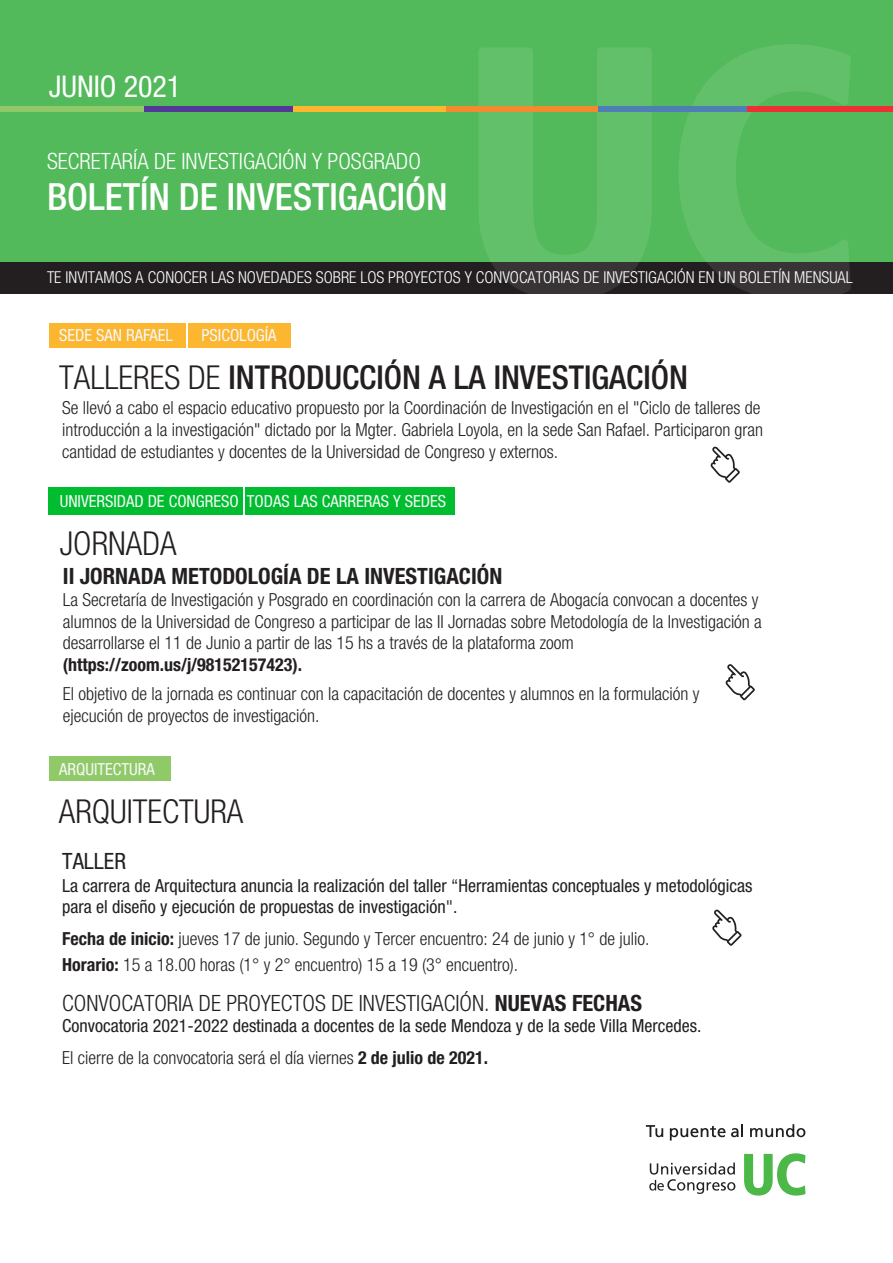
<style>
.page{position:relative;width:893px;height:1263px;background:#fff}
.page>*{position:absolute;margin:0;border:0;box-sizing:border-box;transform-origin:0 0}
.t1{font:500 condensed 37.5px "Helvetica Neue LT Std";color:#fff}
.t2{font:500 condensed 33px "Helvetica Neue LT Std";color:#231f20}
.t3{font:300 condensed 33px "Helvetica Neue LT Std";color:#231f20}
.t4{font:condensed 30px "Helvetica Neue LT Std";color:#fff}
.t5{font:300 condensed 22.5px "Helvetica Neue LT Std";color:#231f20}
.t6{font:700 condensed 22.5px "Helvetica Neue LT Std";color:#231f20}
.t7{font:300 condensed 22.5px "Helvetica Neue LT Std";color:#fff}
.t8{font:condensed 22.5px "Helvetica Neue LT Std";color:#231f20}
.t9{font:300 condensed 18px/21.6px "Helvetica Neue LT Std";color:#231f20}
.t10{font:condensed 18px/20.9px "Helvetica Neue LT Std";color:#231f20}
.t11{font:700 condensed 18px "Helvetica Neue LT Std";color:#231f20}
.t12{font:condensed 16.65px "Helvetica Neue LT Std";color:#f6f8f8}
.t13{font:300 condensed 16.35px "Helvetica Neue LT Std";color:#fff}
.s1{font-weight:300}
.s2{font-weight:700}
</style>
<div class="page">
<div style="left:0;top:22px;width:893px;height:272px;background:#231f20"></div>
<div style="left:0;top:0;width:893px;height:262px;background:#52ba5a"></div>
<svg style="left:479px;top:48px;width:173px;height:246px"></svg>
<svg style="left:679px;top:44px;width:172px;height:250px"></svg>
<svg style="left:744px;top:1153px;width:61px;height:42px"></svg>
<svg style="left:649px;top:1162px;width:86px;height:32px"></svg>
<svg style="left:646px;top:1125px;width:17px;height:12px"></svg>
<svg style="left:670px;top:1124px;width:73px;height:16px"></svg>
<svg style="left:750px;top:1124px;width:55px;height:13px"></svg>
<div style="left:49px;top:323px;width:136px;height:25px;background:#fcb630"></div>
<div style="left:188px;top:323px;width:103px;height:25px;background:#fcb630"></div>
<div style="left:596px;top:106px;width:153px;height:6px;background:#4f7db5"></div>
<div style="left:445px;top:106px;width:153px;height:6px;background:#f58930"></div>
<div style="left:747px;top:106px;width:146px;height:6px;background:#ee3034"></div>
<div style="left:142px;top:106px;width:152px;height:6px;background:#523997"></div>
<div style="left:0;top:106px;width:143px;height:6px;background:#90ca68"></div>
<div style="left:293px;top:106px;width:152px;height:6px;background:#fcb630"></div>
<div style="left:49px;top:756px;width:122px;height:25px;background:#90ca68"></div>
<div style="left:245px;top:488px;width:210px;height:26px;background:#00bd2f"></div>
<div style="left:49px;top:488px;width:194px;height:26px;background:#00bd2f"></div>
<svg style="left:711px;top:446px;width:29px;height:37px"></svg>
<svg style="left:726px;top:664px;width:29px;height:36px"></svg>
<svg style="left:712px;top:909px;width:30px;height:37px"></svg>
<h3 class="t4" style="left:49px;top:69px;width:134px">JUNIO 2021</h3>
<p class="t7" style="left:47px;top:148px;width:375px">SECRETARÍA DE INVESTIGACIÓN Y POSGRADO</p>
<h1 class="t1" style="left:47px;top:174px;width:402px">BOLETÍN DE INVESTIGACIÓN</h1>
<p class="t13" style="left:47px;top:268px;width:807px">TE INVITAMOS A CONOCER LAS NOVEDADES SOBRE LOS PROYECTOS Y CONVOCATORIAS DE INVESTIGACIÓN EN UN BOLETÍN MENSUAL</p>
<p class="t12" style="left:59px;top:325px;width:115px">SEDE SAN RAFAEL</p>
<p class="t12" style="left:202px;top:325px;width:77px">PSICOLOGÍA</p>
<h2 class="t2" style="left:59px;top:357px;width:630px"><span class="s1">TALLERES DE</span> INTRODUCCIÓN A LA INVESTIGACIÓN</h2>
<p class="t9" style="left:62px;top:397px;width:702px">Se llevó a cabo el espacio educativo propuesto por la Coordinación de Investigación en el "Ciclo de talleres de introducción a la investigación" dictado por la Mgter. Gabriela Loyola, en la sede San Rafael. Participaron gran cantidad de estudiantes y docentes de la Universidad de Congreso y externos.</p>
<p class="t12" style="left:60px;top:491px;width:388px">UNIVERSIDAD DE CONGRESO TODAS LAS CARRERAS Y SEDES</p>
<h2 class="t3" style="left:60px;top:525px;width:118px">JORNADA</h2>
<p class="t6" style="left:63px;top:563px;width:441px">II JORNADA METODOLOGÍA DE LA INVESTIGACIÓN</p>
<p class="t9" style="left:63px;top:589px;width:701px">La Secretaría de Investigación y Posgrado en coordinación con la carrera de Abogacía convocan a docentes y alumnos de la Universidad de Congreso a participar de las II Jornadas sobre Metodología de la Investigación a desarrollarse el 11 de Junio a partir de las 15 hs a través de la plataforma zoom</p>
<p class="t11" style="left:63px;top:653px;width:241px">(https://zoom.us/j/98152157423).</p>
<p class="t9" style="left:63px;top:683px;width:638px">El objetivo de la jornada es continuar con la capacitación de docentes y alumnos en la formulación y ejecución de proyectos de investigación.</p>
<p class="t12" style="left:59px;top:760px;width:97px">ARQUITECTURA</p>
<h2 class="t3" style="left:59px;top:792px;width:186px">ARQUITECTURA</h2>
<p class="t8" style="left:62px;top:848px;width:65px">TALLER</p>
<p class="t10" style="left:62px;top:875px;width:692px">La carrera de Arquitectura anuncia la realización del taller “Herramientas conceptuales y metodológicas para el diseño y ejecución de propuestas de investigación".</p>
<p class="t9" style="left:62px;top:925px;width:589px;line-height:26.1px"><span class="s2">Fecha de inicio:</span> jueves 17 de junio. Segundo y Tercer encuentro: 24 de junio y 1° de julio.<br><span class="s2">Horario:</span> 15 a 18.00 horas (1° y 2° encuentro) 15 a 19 (3° encuentro).</p>
<p class="t5" style="left:62px;top:990px;width:581px">CONVOCATORIA DE PROYECTOS DE INVESTIGACIÓN. <span class="s2">NUEVAS FECHAS</span></p>
<p class="t10" style="left:62px;top:1009px;width:640px;line-height:32.2px">Convocatoria 2021-2022 destinada a docentes de la sede Mendoza y de la sede Villa Mercedes.<br><span class="s1">El cierre de la convocatoria será el día viernes</span> <span class="s2">2 de julio de 2021.</span></p>
</div>
